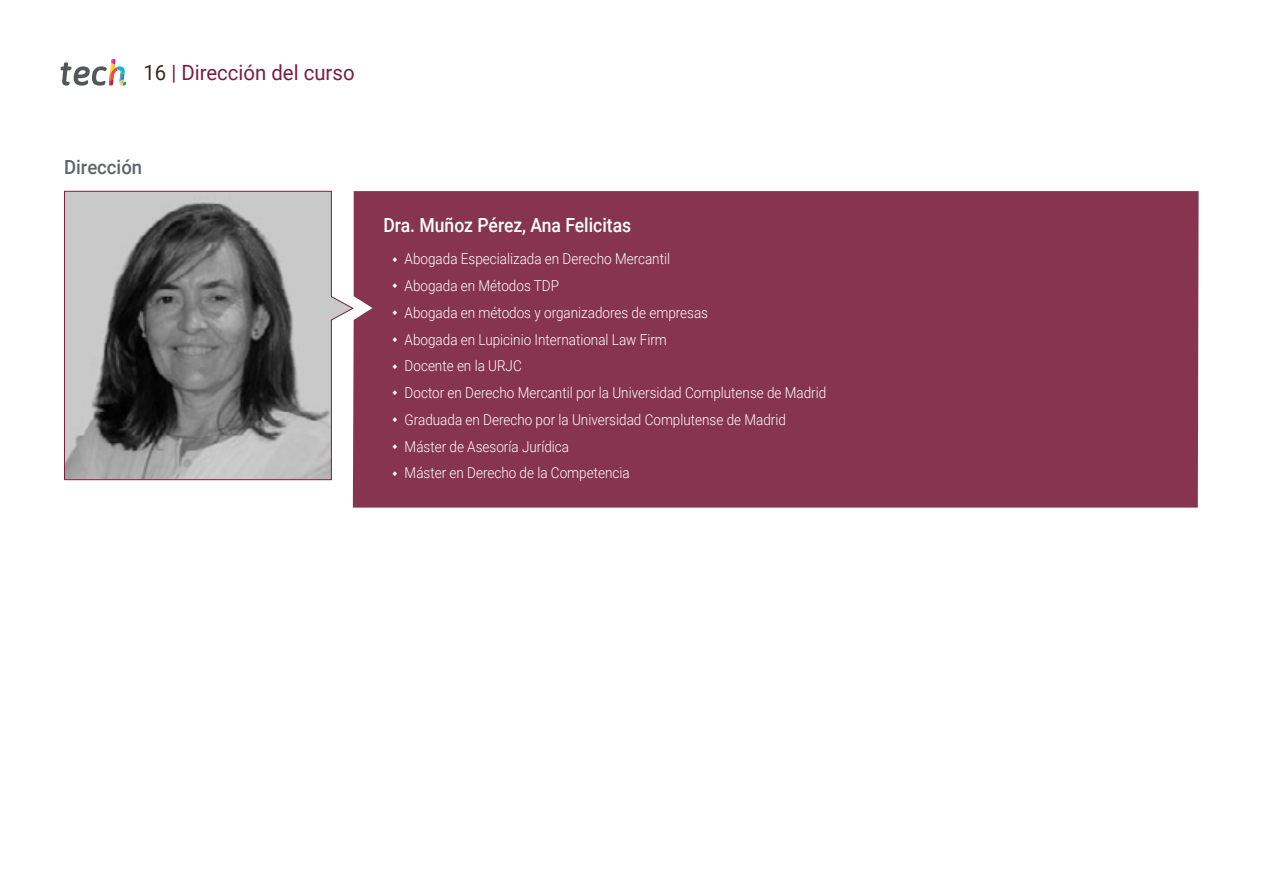
<style>
.page{position:relative;width:1263px;height:893px;background:#fff}
.page>*{position:absolute;margin:0;border:0;box-sizing:border-box;transform-origin:0 0}
.t1{font:21px "Roboto";color:#791e3c}
.t2{font:500 19.5px "Roboto";color:#fff;scale:.9 1}
.t3{font:500 19.5px "Roboto";color:#61646a;scale:.95 1}
.t4{font:300 15px/26.7px "Roboto";color:#fff;scale:.9 1}
.s1{color:#312e20}
</style>
<div class="page">
<div style="left:353px;top:191px;width:845px;height:317px;background:#86344f"></div>
<svg style="left:64px;top:191px;width:290px;height:289px;background:#8c898a"></svg>
<svg style="left:61px;top:59px;width:65px;height:27px"></svg>
<svg style="left:393px;top:257px;width:4px;height:5px"></svg>
<svg style="left:393px;top:283px;width:4px;height:5px"></svg>
<svg style="left:393px;top:310px;width:4px;height:5px"></svg>
<svg style="left:393px;top:337px;width:4px;height:5px"></svg>
<svg style="left:393px;top:364px;width:4px;height:5px"></svg>
<svg style="left:393px;top:390px;width:4px;height:5px"></svg>
<svg style="left:393px;top:417px;width:4px;height:5px"></svg>
<svg style="left:393px;top:444px;width:4px;height:5px"></svg>
<svg style="left:393px;top:471px;width:4px;height:5px"></svg>
<h1 class="t1" style="left:144px;top:57px;width:213px"><span class="s1">16</span> | Dirección del curso</h1>
<h2 class="t3" style="left:64px;top:153px;width:84px">Dirección</h2>
<h2 class="t2" style="left:383px;top:212px;width:277px">Dra. Muñoz Pérez, Ana Felicitas</h2>
<p class="t4" style="left:405px;top:245px;width:470px">Abogada Especializada en Derecho Mercantil<br>Abogada en Métodos TDP<br>Abogada en métodos y organizadores de empresas<br>Abogada en Lupicinio International Law Firm<br>Docente en la URJC<br>Doctor en Derecho Mercantil por la Universidad Complutense de Madrid Graduada en Derecho por la Universidad Complutense de Madrid Máster de Asesoría Jurídica<br>Máster en Derecho de la Competencia</p>
</div>
